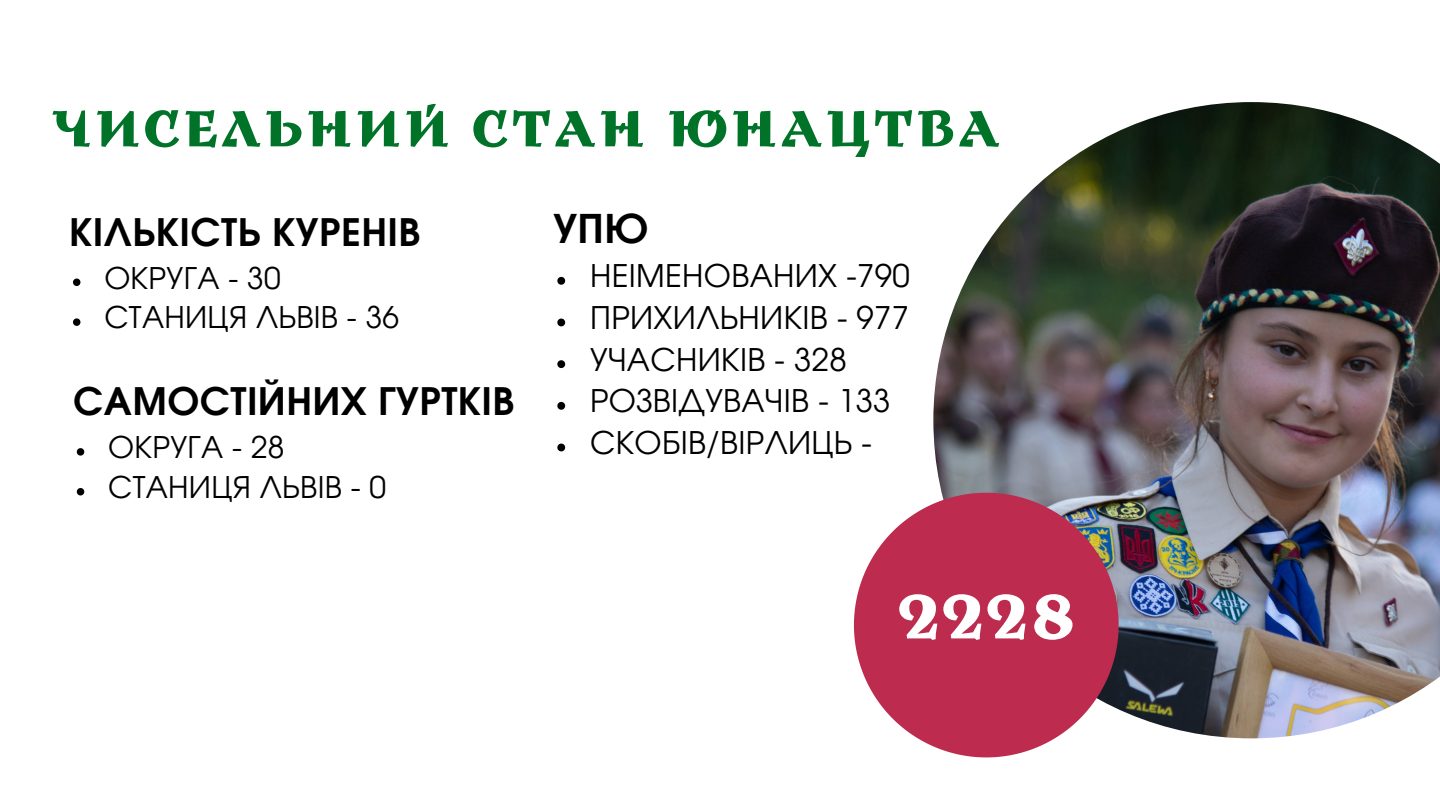
<style>
.page{position:relative;width:1440px;height:810px;background:#fff}
.page>*{position:absolute;margin:0;border:0;box-sizing:border-box;transform-origin:0 0}
.t1{font:75.5px "Plast";color:#fff}
.t2{font:53px "Plast";letter-spacing:.055em;color:#007329}
.t3{font:700 39.6px "Evolventa";color:#000}
.t4{font:700 37.9px "Evolventa";letter-spacing:.01em;color:#000}
.t5{font:31.3px/41.7px "Evolventa";letter-spacing:.01em;color:#000}
.t6{font:29.9px/39.9px "Evolventa";letter-spacing:.01em;color:#000}
</style>
<div class="page">
<img style="left:933px;top:102px;width:507px;height:636px">
<svg style="left:854px;top:493px;width:265px;height:264px;background:#c14f6b"></svg>
<svg style="left:73px;top:279px;width:7px;height:7px"></svg>
<svg style="left:73px;top:318px;width:7px;height:8px"></svg>
<svg style="left:77px;top:448px;width:7px;height:8px"></svg>
<svg style="left:77px;top:488px;width:7px;height:7px"></svg>
<svg style="left:557px;top:277px;width:8px;height:8px"></svg>
<svg style="left:557px;top:319px;width:8px;height:7px"></svg>
<svg style="left:557px;top:360px;width:8px;height:8px"></svg>
<svg style="left:557px;top:402px;width:8px;height:8px"></svg>
<svg style="left:557px;top:444px;width:8px;height:7px"></svg>
<h2 class="t2" style="left:51px;top:104px;width:950px">ЧИСЕЛЬНИЙ СТАН ЮНАЦТВА</h2>
<p class="t4" style="left:69px;top:216px;width:353px">КІЛЬКІСТЬ КУРЕНІВ</p>
<p class="t6" style="left:104px;top:260px;width:296px">ОКРУГА - 30<br>СТАНИЦЯ ЛЬВІВ - 36</p>
<p class="t4" style="left:73px;top:385px;width:443px">САМОСТІЙНИХ ГУРТКІВ</p>
<p class="t6" style="left:108px;top:429px;width:279px">ОКРУГА - 28<br>СТАНИЦЯ ЛЬВІВ - 0</p>
<p class="t3" style="left:554px;top:211px;width:96px">УПЮ</p>
<p class="t5" style="left:590px;top:257px;width:321px">НЕІМЕНОВАНИХ -790<br>ПРИХИЛЬНИКІВ - 977<br>УЧАСНИКІВ - 328<br>РОЗВІДУВАЧІВ - 133<br>СКОБІВ/ВІРЛИЦЬ -</p>
<h1 class="t1" style="left:897px;top:578px;width:182px">2228</h1>
</div>
